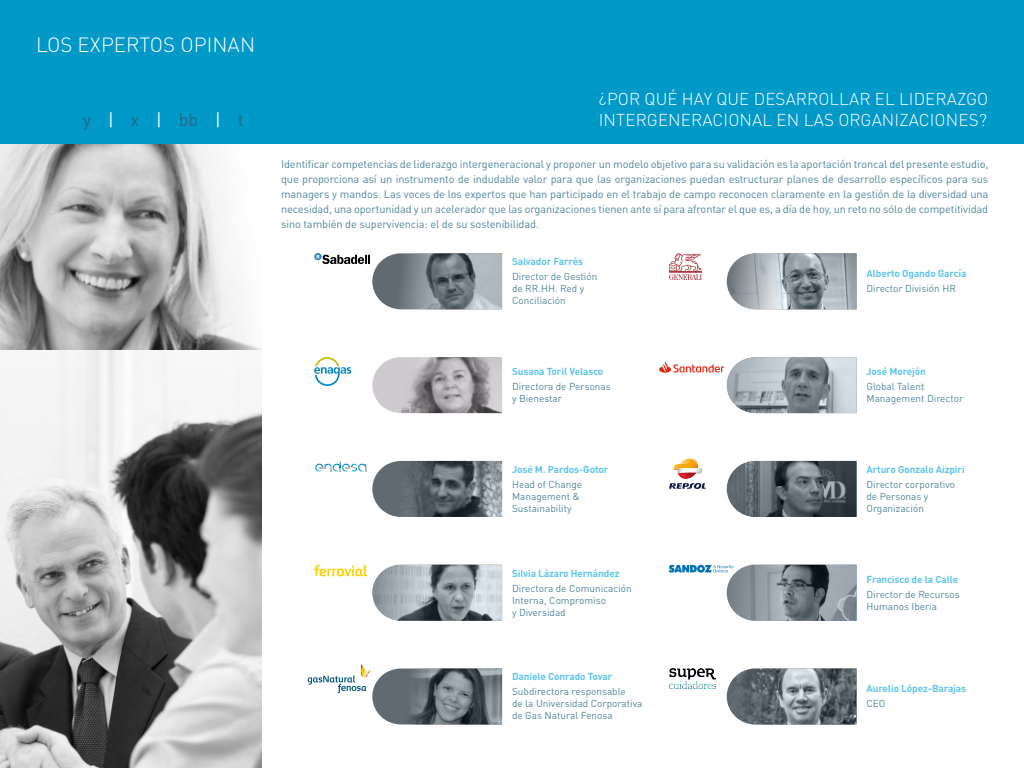
<style>
.page{position:relative;width:1024px;height:768px;background:#fff}
.page>*{position:absolute;margin:0;border:0;box-sizing:border-box;transform-origin:0 0}
.t1{font:300 20.4px "DIN Round Pro";letter-spacing:.005em;color:#fff}
.t2{font:17.6px "DIN Pro";color:#256684}
.t3{font:300 17px/20.4px "DIN Round Pro";letter-spacing:.005em;color:#fff}
.t4{font:11px/15px "DIN Pro";letter-spacing:-.01em;color:#51859d;text-align:justify}
.t5{font:10px/12px "DIN Pro";color:#51859d}
.stl_base{font:700 10px "DIN Pro";letter-spacing:-.01em;color:#5ec5ed}
.s1{color:#fff}
</style>
<div class="page">
<img style="left:0;top:350px;width:261px;height:418px">
<svg style="left:0;top:144px;width:261px;height:206px"></svg>
<img style="left:727px;top:253px;width:130px;height:56px">
<svg style="left:372px;top:357px;width:29px;height:56px"></svg>
<img style="left:401px;top:357px;width:101px;height:56px">
<svg style="left:372px;top:462px;width:22px;height:54px"></svg>
<img style="left:394px;top:461px;width:108px;height:56px">
<img style="left:727px;top:461px;width:130px;height:56px">
<svg style="left:314px;top:565px;width:188px;height:56px"></svg>
<svg style="left:372px;top:669px;width:34px;height:55px"></svg>
<img style="left:406px;top:669px;width:96px;height:55px">
<img style="left:727px;top:669px;width:130px;height:55px">
<div style="left:0;top:0;width:1024px;height:144px;background:#0099c8"></div>
<svg style="left:669px;top:459px;width:37px;height:30px"></svg>
<svg style="left:669px;top:565px;width:188px;height:56px"></svg>
<img style="left:669px;top:669px;width:47px;height:19px">
<svg style="left:669px;top:253px;width:33px;height:27px"></svg>
<svg style="left:316px;top:253px;width:186px;height:56px"></svg>
<svg style="left:314px;top:357px;width:37px;height:29px"></svg>
<svg style="left:315px;top:461px;width:51px;height:11px"></svg>
<img style="left:361px;top:664px;width:13px;height:15px">
<svg style="left:308px;top:675px;width:58px;height:18px"></svg>
<svg style="left:659px;top:357px;width:198px;height:56px"></svg>
<p class="t1" style="left:36px;top:31px;width:221px">LOS EXPERTOS OPINAN</p>
<p class="t2" style="left:83px;top:106px;width:162px">y <span class="s1">|</span> x <span class="s1">|</span> bb <span class="s1">|</span> t</p>
<p class="t3" style="left:599px;top:89px;width:391px">¿POR QUÉ HAY QUE DESARROLLAR EL LIDERAZGO<br>INTERGENERACIONAL EN LAS ORGANIZACIONES?</p>
<p class="t4" style="left:281px;top:155px;width:709px">Identificar competencias de liderazgo intergeneracional y proponer un modelo objetivo para su validación es la aportación troncal del presente estudio, que proporciona así un instrumento de indudable valor para que las organizaciones puedan estructurar planes de desarrollo específicos para sus managers y mandos. Las voces de los expertos que han participado en el trabajo de campo reconocen claramente en la gestión de la diversidad una necesidad, una oportunidad y un acelerador que las organizaciones tienen ante sí para afrontar el que es, a día de hoy, un reto no sólo de competitividad sino también de supervivencia: el de su sostenibilidad.</p>
<p class="stl_base" style="left:512px;top:253px;width:73px">Salvador Farrés</p>
<p class="t5" style="left:512px;top:270px;width:87px">Director de Gestión de RR.HH. Red y<br>Conciliación</p>
<p class="stl_base" style="left:867px;top:265px;width:101px">Alberto Ogando García</p>
<p class="t5" style="left:867px;top:282px;width:91px">Director División HR</p>
<p class="stl_base" style="left:512px;top:364px;width:93px">Susana Toril Velasco</p>
<p class="t5" style="left:512px;top:380px;width:100px">Directora de Personas y Bienestar</p>
<p class="stl_base" style="left:512px;top:461px;width:98px">José M. Pardos-Gotor</p>
<p class="t5" style="left:512px;top:478px;width:71px">Head of Change<br>Management &amp;<br>Sustainability</p>
<p class="stl_base" style="left:512px;top:565px;width:109px">Silvia Lázaro Hernández</p>
<p class="t5" style="left:512px;top:582px;width:121px">Directora de Comunicación<br>Interna, Compromiso</p>
<p class="t5" style="left:512px;top:606px;width:55px">y Diversidad</p>
<p class="stl_base" style="left:867px;top:364px;width:61px">José Morejón</p>
<p class="t5" style="left:867px;top:380px;width:98px">Global Talent<br>Management Director</p>
<p class="stl_base" style="left:867px;top:461px;width:100px">Arturo Gonzalo Aizpiri</p>
<p class="t5" style="left:867px;top:478px;width:90px">Director corporativo de Personas y<br>Organización</p>
<p class="stl_base" style="left:867px;top:571px;width:93px">Francisco de la Calle</p>
<p class="t5" style="left:867px;top:588px;width:95px">Director de Recursos<br>Humanos Iberia</p>
<p class="stl_base" style="left:512px;top:668px;width:102px">Daniele Conrado Tovar</p>
<p class="t5" style="left:512px;top:685px;width:132px">Subdirectora responsable<br>de la Universidad Corporativa de Gas Natural Fenosa</p>
<p class="stl_base" style="left:867px;top:680px;width:101px">Aurelio López-Barajas</p>
<p class="t5" style="left:867px;top:697px;width:20px">CEO</p>
</div>
